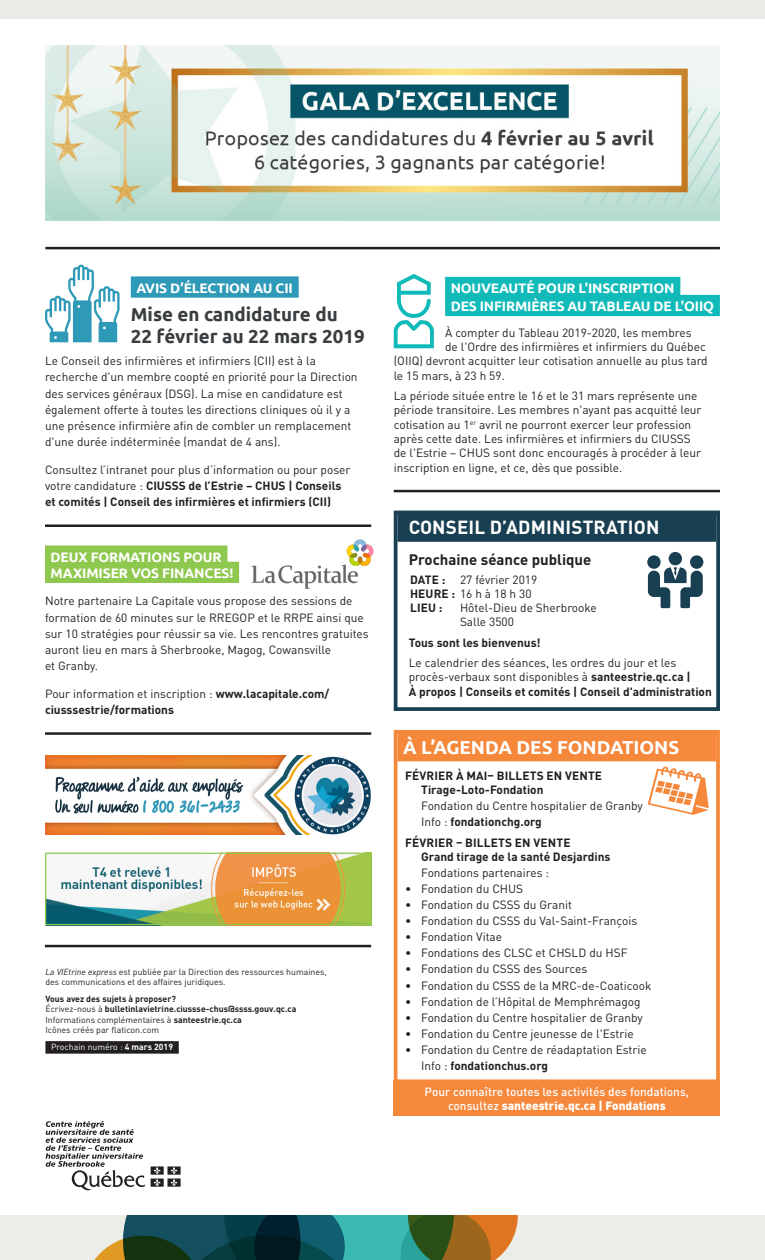
<style>
.page{position:relative;width:765px;height:1260px;background:#fff}
.page>*{position:absolute;margin:0;border:0;box-sizing:border-box;transform-origin:0 0}
.Titre__ajouter_coule{font:700 18.75px/22.5px "Ubuntu";color:#393d3f}
.t1{font:700 18.75px "DIN Pro";letter-spacing:.01em;color:#fff}
.t2{font:700 18.75px "Ubuntu";color:#fff}
.t3{font:700 15px "DIN Pro";color:#231f20}
.Section_inversé{font:700 13.75px "Ubuntu";letter-spacing:-.015em;color:#fff}
.Texte_courant_9_5_13{font:11.88px/16.2px "DIN Pro";color:#231f20}
.Texte_courant_9_5_13-2{font:700 11.88px/16.2px "DIN Pro";color:#231f20}
.Texte_courant_9_5_13-3{font:500 11.88px/13.8px "DIN Pro";color:#fff;text-align:center}
.t4{font:8.75px/10.6px "DIN Pro";color:#231f20}
.t5{font:700 8.75px "DIN Pro";color:#231f20}
.t6{font:8.75px "DIN Pro";color:#fff}
.s1{font-weight:400}
.s2{font-family:"DIN";font-style:italic}
.s3{font-weight:700}
.s4{font-weight:900}
</style>
<div class="page">
<div style="left:45px;top:1041px;width:134px;height:13px;background:#231f20"></div>
<div style="left:394px;top:1081px;width:326px;height:35px;background:#f5883b"></div>
<div style="left:398px;top:731px;width:318px;height:30px;background:#f5883b"></div>
<div style="left:394px;top:730px;width:326px;height:353px;border:4px solid #f5883b"></div>
<svg style="left:648px;top:766px;width:61px;height:49px"></svg>
<hr style="left:45px;top:945px;width:326px;height:2px;background:#231f20">
<div style="left:131px;top:276px;width:168px;height:22px;background:#2f9ab8"></div>
<hr style="left:45px;top:524px;width:326px;height:3px;background:#231f20">
<div style="left:45px;top:545px;width:182px;height:22px;background:#8fc84e"></div>
<div style="left:45px;top:562px;width:194px;height:21px;background:#8fc84e"></div>
<hr style="left:45px;top:732px;width:326px;height:3px;background:#231f20">
<div style="left:669px;top:552px;width:13px;height:13px;background:#183f52;border-radius:50%"></div>
<div style="left:690px;top:555px;width:13px;height:14px;background:#183f52;border-radius:50%"></div>
<div style="left:647px;top:555px;width:14px;height:14px;background:#183f52;border-radius:50%"></div>
<svg style="left:648px;top:567px;width:55px;height:41px"></svg>
<div style="left:398px;top:512px;width:318px;height:30px;background:#183f52"></div>
<div style="left:394px;top:511px;width:326px;height:200px;border:4px solid #183f52"></div>
<hr style="left:45px;top:247px;width:675px;height:2px;background:#231f20">
<img style="left:47px;top:855px;width:323px;height:68px">
<div style="left:45px;top:853px;width:327px;height:72px;border:1px solid #8fc84e"></div>
<div style="left:445px;top:277px;width:235px;height:21px;background:#10bab9"></div>
<div style="left:445px;top:295px;width:275px;height:21px;background:#10bab9"></div>
<hr style="left:394px;top:490px;width:326px;height:2px;background:#231f20">
<div style="left:0;top:0;width:765px;height:19px;background:#e9ede5"></div>
<div style="left:0;top:1215px;width:765px;height:45px;background:#e9ede5"></div>
<svg style="left:94px;top:1215px;width:424px;height:45px"></svg>
<svg style="left:46px;top:1121px;width:135px;height:70px"></svg>
<img style="left:45px;top:756px;width:326px;height:79px">
<img style="left:45px;top:45px;width:675px;height:176px">
<img style="left:252px;top:539px;width:122px;height:50px">
<svg style="left:45px;top:264px;width:75px;height:78px"></svg>
<svg style="left:394px;top:274px;width:40px;height:74px"></svg>
<p class="Section_inversé" style="left:136px;top:279px;width:158px">AVIS D’ÉLECTION AU CII</p>
<p class="Titre__ajouter_coule" style="left:131px;top:303px;width:235px">Mise en candidature du<br>22 février au 22 mars 2019</p>
<p class="Texte_courant_9_5_13" style="left:45px;top:352px;width:314px">Le Conseil des infirmières et infirmiers (CII) est à la recherche d'un membre coopté en priorité pour la Direction des services généraux (DSG). La mise en candidature est également offerte à toutes les directions cliniques où il y a une présence infirmière afin de combler un remplacement d'une durée indéterminée (mandat de 4 ans).</p>
<p class="Texte_courant_9_5_13-2" style="left:45px;top:461px;width:307px"><span class="s1">Consultez l’intranet pour plus d’information ou pour poser votre candidature :</span> CIUSSS de l’Estrie – CHUS | Conseils et comités | Conseil des infirmières et infirmiers (CII)</p>
<p class="Section_inversé" style="left:51px;top:548px;width:173px">DEUX FORMATIONS POUR</p>
<p class="Section_inversé" style="left:51px;top:565px;width:184px">MAXIMISER VOS FINANCES!</p>
<p class="Texte_courant_9_5_13" style="left:45px;top:593px;width:325px">Notre partenaire La Capitale vous propose des sessions de formation de 60 minutes sur le RREGOP et le RRPE ainsi que sur 10 stratégies pour réussir sa vie. Les rencontres gratuites auront lieu en mars à Sherbrooke, Magog, Cowansville<br>et Granby.</p>
<p class="Texte_courant_9_5_13-2" style="left:45px;top:685px;width:286px"><span class="s1">Pour information et inscription :</span> www.lacapitale.com/ ciusssestrie/formations</p>
<p class="t4" style="left:45px;top:966px;width:283px"><span class="s2">La VIEtrine express</span> est publiée par la Direction des ressources humaines, des communications et des affaires juridiques.</p>
<p class="t5" style="left:45px;top:993px;width:132px">Vous avez des sujets à proposer?</p>
<p class="t4" style="left:45px;top:1003px;width:253px">Écrivez-nous à <span class="s3">bulletinlavietrine.ciussse-chus@ssss.gouv.qc.ca<br></span>Informations complémentaires à <span class="s3">santeestrie.qc.ca<br></span>Icônes créés par flaticon.com</p>
<p class="t6" style="left:51px;top:1041px;width:124px">Prochain numéro : <span class="s3">4 mars 2019</span></p>
<p class="Section_inversé" style="left:451px;top:280px;width:225px">NOUVEAUTÉ POUR L'INSCRIPTION</p>
<p class="Section_inversé" style="left:451px;top:298px;width:265px">DES INFIRMIÈRES AU TABLEAU DE L'OIIQ</p>
<p class="Texte_courant_9_5_13" style="left:445px;top:324px;width:248px">À compter du Tableau 2019-2020, les membres</p>
<p class="Texte_courant_9_5_13" style="left:445px;top:338px;width:262px">de l'Ordre des infirmières et infirmiers du Québec</p>
<p class="Texte_courant_9_5_13" style="left:394px;top:353px;width:315px">(OIIQ) devront acquitter leur cotisation annuelle au plus tard</p>
<p class="Texte_courant_9_5_13" style="left:394px;top:367px;width:113px">le 15 mars, à 23 h 59.</p>
<p class="Texte_courant_9_5_13" style="left:394px;top:388px;width:309px;line-height:14.4px">La période située entre le 16 et le 31 mars représente une période transitoire. Les membres n'ayant pas acquitté leur cotisation au 1<sup>er</sup> avril ne pourront exercer leur profession après cette date. Les infirmières et infirmiers du CIUSSS de l'Estrie – CHUS sont donc encouragés à procéder à leur inscription en ligne, et ce, dès que possible.</p>
<p class="t1" style="left:409px;top:515px;width:252px">CONSEIL D’ADMINISTRATION</p>
<p class="t3" style="left:409px;top:549px;width:184px">Prochaine séance publique</p>
<p class="Texte_courant_9_5_13" style="left:410px;top:571px;width:129px"><span class="s3">DATE :</span> 27 février 2019</p>
<p class="Texte_courant_9_5_13" style="left:410px;top:585px;width:123px"><span class="s3">HEURE :</span> 16 h à 18 h 30</p>
<p class="Texte_courant_9_5_13-2" style="left:410px;top:599px;width:34px">LIEU :</p>
<p class="Texte_courant_9_5_13" style="left:460px;top:600px;width:138px;line-height:13.8px">Hôtel-Dieu de Sherbrooke<br>Salle 3500</p>
<p class="Texte_courant_9_5_13-2" style="left:409px;top:635px;width:134px">Tous sont les bienvenus!</p>
<p class="Texte_courant_9_5_13" style="left:409px;top:655px;width:283px;line-height:13.8px">Le calendrier des séances, les ordres du jour et les procès-verbaux sont disponibles à <span class="s3">santeestrie.qc.ca |</span></p>
<p class="Texte_courant_9_5_13-2" style="left:409px;top:683px;width:305px">À propos | Conseils et comités | Conseil d'administration</p>
<p class="t2" style="left:403px;top:736px;width:278px">À L’AGENDA DES FONDATIONS</p>
<p class="Texte_courant_9_5_13-2" style="left:405px;top:767px;width:199px">FÉVRIER À MAI– BILLETS EN VENTE</p>
<p class="Texte_courant_9_5_13-2" style="left:421px;top:781px;width:124px">Tirage-Loto-Fondation</p>
<p class="Texte_courant_9_5_13" style="left:421px;top:797px;width:223px">Fondation du Centre hospitalier de Granby</p>
<p class="Texte_courant_9_5_13-2" style="left:421px;top:813px;width:122px"><span class="s1">Info :</span> fondationchg.org</p>
<p class="Texte_courant_9_5_13-2" style="left:405px;top:834px;width:167px">FÉVRIER – BILLETS EN VENTE</p>
<p class="Texte_courant_9_5_13-2" style="left:421px;top:848px;width:191px">Grand tirage de la santé Desjardins</p>
<p class="Texte_courant_9_5_13" style="left:421px;top:864px;width:129px">Fondations partenaires :</p>
<p class="Texte_courant_9_5_13" style="left:405px;top:880px;width:120px">• Fondation du CHUS</p>
<p class="Texte_courant_9_5_13" style="left:405px;top:896px;width:168px">• Fondation du CSSS du Granit</p>
<p class="Texte_courant_9_5_13" style="left:405px;top:912px;width:234px">• Fondation du CSSS du Val-Saint-François</p>
<p class="Texte_courant_9_5_13" style="left:405px;top:928px;width:99px">• Fondation Vitae</p>
<p class="Texte_courant_9_5_13" style="left:405px;top:944px;width:224px">• Fondations des CLSC et CHSLD du HSF</p>
<p class="Texte_courant_9_5_13" style="left:405px;top:961px;width:184px">• Fondation du CSSS des Sources</p>
<p class="Texte_courant_9_5_13" style="left:405px;top:977px;width:248px">• Fondation du CSSS de la MRC-de-Coaticook</p>
<p class="Texte_courant_9_5_13" style="left:405px;top:993px;width:237px">• Fondation de l’Hôpital de Memphrémagog</p>
<p class="Texte_courant_9_5_13" style="left:405px;top:1009px;width:239px">• Fondation du Centre hospitalier de Granby</p>
<p class="Texte_courant_9_5_13" style="left:405px;top:1025px;width:230px">• Fondation du Centre jeunesse de l'Estrie</p>
<p class="Texte_courant_9_5_13" style="left:405px;top:1041px;width:243px">• Fondation du Centre de réadaptation Estrie</p>
<p class="Texte_courant_9_5_13-2" style="left:421px;top:1057px;width:128px"><span class="s1">Info :</span> fondationchus.org</p>
<p class="Texte_courant_9_5_13-3" style="left:425px;top:1084px;width:266px">Pour connaître toutes les activités des fondations, consultez <span class="s4">santeestrie.qc.ca | Fondations</span></p>
</div>
